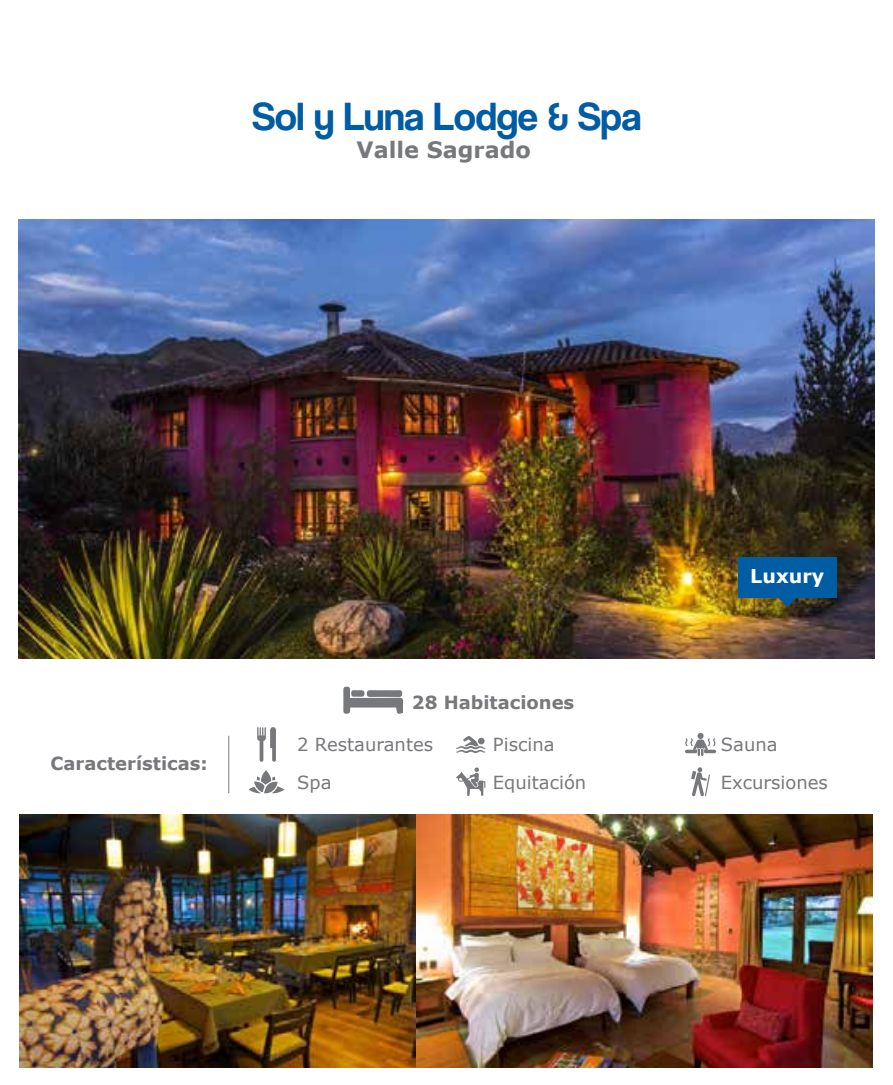
<style>
.page{position:relative;width:893px;height:1085px;background:#fff}
.page>*{position:absolute;margin:0;border:0;box-sizing:border-box;transform-origin:0 0}
.t1{font:40.5px "Coolvetica Rg";color:#005ca3}
.t2{font:700 22.5px "Verdana";color:#77787b}
.t3{font:700 19.12px "Verdana";color:#fff}
.t4{font:18px "Verdana";color:#77787b}
.t5{font:700 18px "Verdana";color:#77787b}
</style>
<div class="page">
<img style="left:18px;top:219px;width:856px;height:440px">
<img style="left:19px;top:814px;width:853px;height:253px">
<svg style="left:343px;top:686px;width:60px;height:28px"></svg>
<hr style="left:228px;top:735px;width:1px;height:58px;background:#77787b">
<svg style="left:691px;top:767px;width:19px;height:29px"></svg>
<svg style="left:257px;top:727px;width:19px;height:34px"></svg>
<svg style="left:249px;top:770px;width:35px;height:24px"></svg>
<svg style="left:456px;top:736px;width:29px;height:17px"></svg>
<div style="left:478px;top:737px;width:7px;height:7px;background:#77787b;border-radius:50%"></div>
<svg style="left:697px;top:732px;width:7px;height:7px"></svg>
<svg style="left:685px;top:738px;width:31px;height:18px"></svg>
<svg style="left:456px;top:767px;width:29px;height:29px"></svg>
<div style="left:738px;top:557px;width:99px;height:40px;background:#005ca3"></div>
<svg style="left:776px;top:597px;width:23px;height:10px"></svg>
<h1 class="t1" style="left:253px;top:92px;width:390px">Sol y Luna Lodge &amp; Spa</h1>
<p class="t2" style="left:357px;top:134px;width:176px">Valle Sagrado</p>
<p class="t5" style="left:50px;top:750px;width:159px">Características:</p>
<p class="t5" style="left:412px;top:690px;width:164px">28 Habitaciones</p>
<p class="t3" style="left:750px;top:563px;width:76px">Luxury</p>
<p class="t4" style="left:297px;top:732px;width:138px">2 Restaurantes</p>
<p class="t4" style="left:493px;top:732px;width:63px">Piscina</p>
<p class="t4" style="left:721px;top:732px;width:58px">Sauna</p>
<p class="t4" style="left:493px;top:769px;width:95px">Equitación</p>
<p class="t4" style="left:721px;top:769px;width:109px">Excursiones</p>
<p class="t4" style="left:297px;top:769px;width:36px">Spa</p>
</div>
